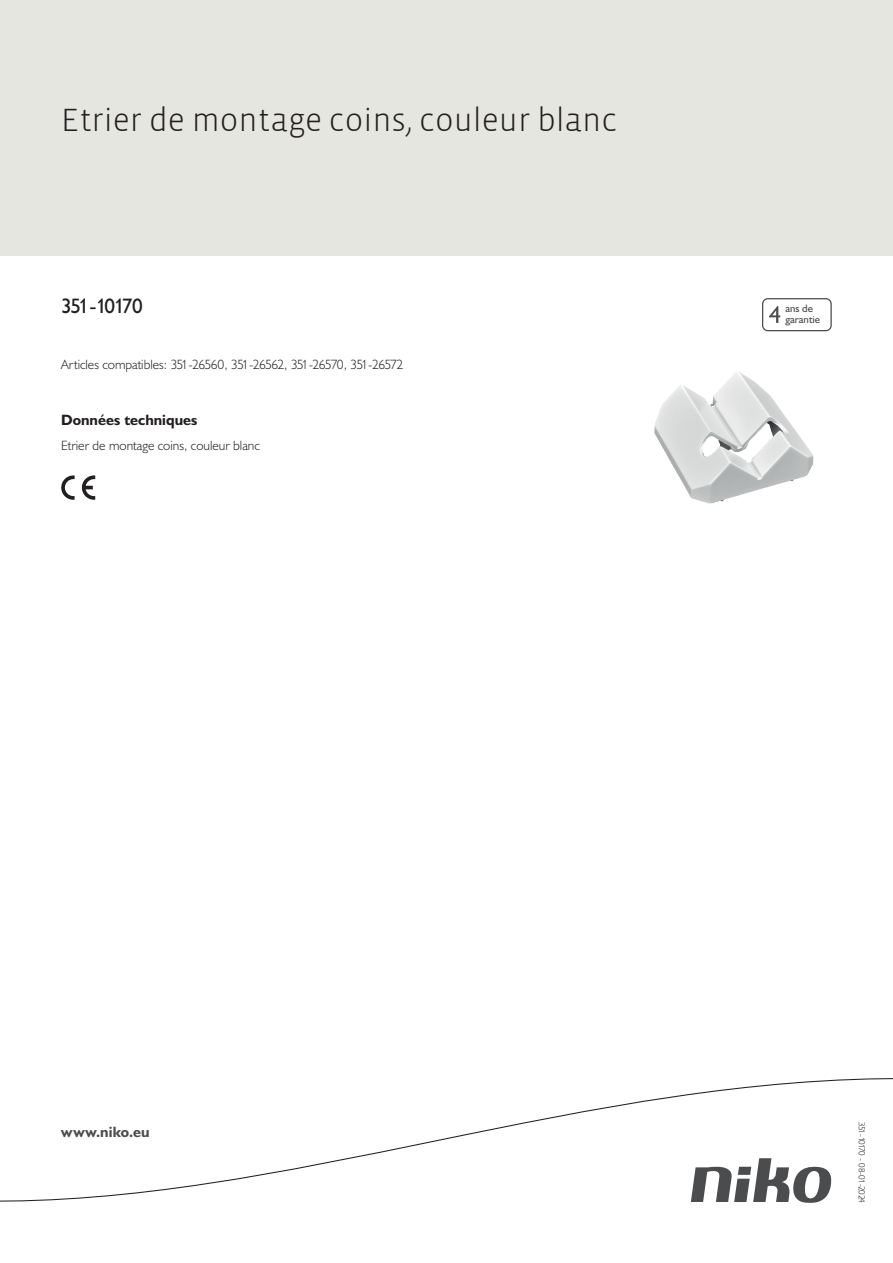
<style>
.page{position:relative;width:893px;height:1263px;background:#fff}
.page>*{position:absolute;margin:0;border:0;box-sizing:border-box;transform-origin:0 0}
.Title_datasheets{font:300 33px "Vista Sans";color:#231f20}
.Article_number{font:21px "Humanist 521 BT";letter-spacing:-.085em;color:#231f20}
.Titles_parts{font:700 15px "Humanist 521 BT";color:#231f20}
.titel_afbeelding{font:700 15px "Humanist 521 BT";letter-spacing:.005em;color:#4b4c4d}
.Platte_tekst_CAB{font:300 13.5px "Humanist 521 BT";letter-spacing:-.04em;color:#231f20}
.Platte_tekst_CAB-2{font:300 13.5px "Humanist 521 BT";color:#231f20}
.t1{font:10.8px/10.8px "Humanist 521 BT";color:#4b4c4d}
.Revision{font:300 9px "Humanist 521 BT";letter-spacing:-.07em;color:#231f20}
</style>
<div class="page">
<div style="left:0;top:0;width:893px;height:255px;background:#e6e6e0"></div>
<svg style="left:82px;top:475px;width:13px;height:25px"></svg>
<svg style="left:61px;top:475px;width:14px;height:25px"></svg>
<svg style="left:762px;top:298px;width:70px;height:33px"></svg>
<svg style="left:0;top:1078px;width:893px;height:125px"></svg>
<img style="left:654px;top:371px;width:160px;height:133px">
<p class="Title_datasheets" style="left:61px;top:100px;width:558px">Etrier de montage coins, couleur blanc</p>
<p class="Article_number" style="left:61px;top:293px;width:83px">351-10170</p>
<p class="t1" style="left:785px;top:303px;width:36px">ans de garantie</p>
<p class="Platte_tekst_CAB" style="left:61px;top:356px;width:343px">Articles compatibles: 351-26560, 351-26562, 351-26570, 351-26572</p>
<p class="Titles_parts" style="left:61px;top:411px;width:138px">Données techniques</p>
<p class="Platte_tekst_CAB-2" style="left:61px;top:437px;width:200px">Etrier de montage coins, couleur blanc</p>
<p class="titel_afbeelding" style="left:61px;top:1122px;width:90px">www.niko.eu</p>
<p class="Revision" style="left:868px;top:1122px;width:83px;rotate:90deg">351-10170 - 08-01-2024</p>
</div>
